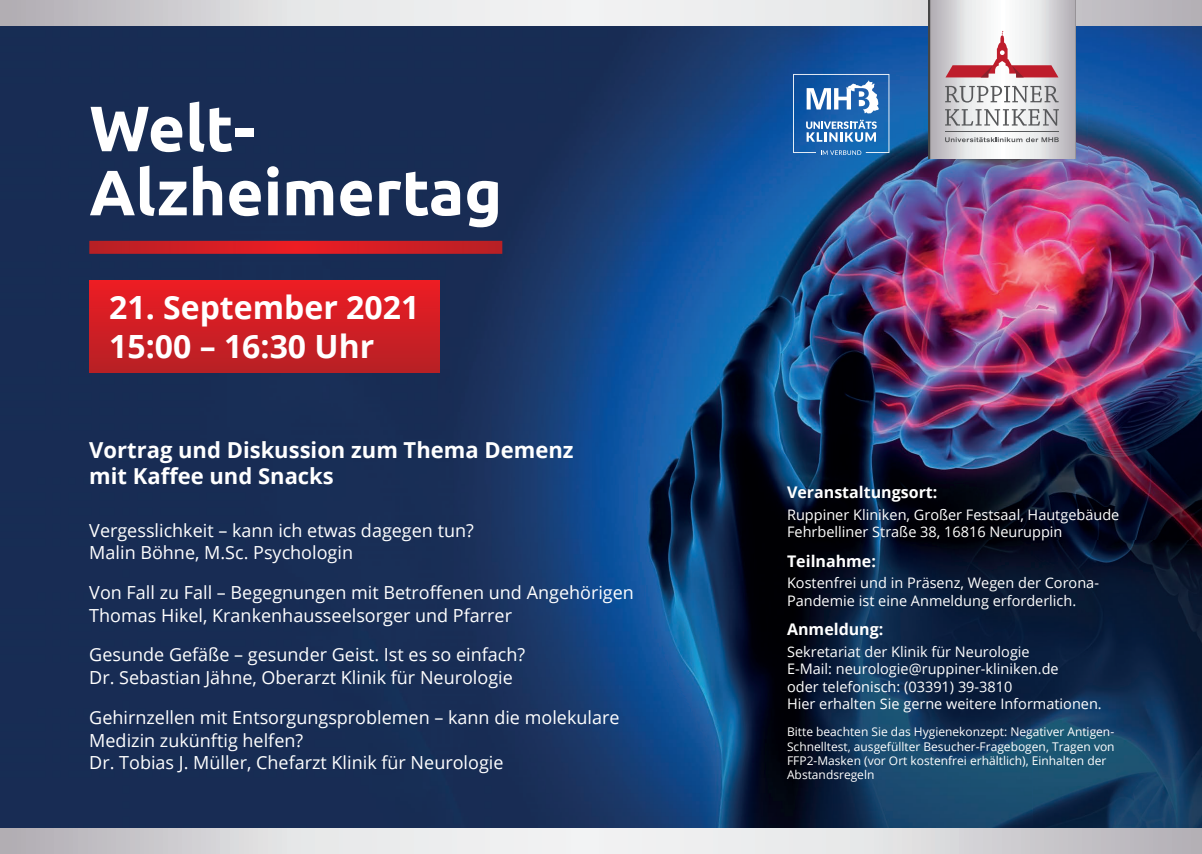
<style>
.page{position:relative;width:1202px;height:854px;background:#fff}
.page>*{position:absolute;margin:0;border:0;box-sizing:border-box;transform-origin:0 0}
.t1{font:700 64px/64px "Ubuntu";color:#fff}
.t2{font:700 32px/38.4px "Open Sans";color:#fff}
.t3{font:700 22px/26.4px "Open Sans";color:#fff}
.t4{font:18px/22.7px "Open Sans";color:#fff}
.t5{font:700 16px "Open Sans";color:#fff}
.t6{font:14.5px/17.4px "Open Sans";color:#fff}
.t7{font:12px/14.4px "Open Sans";color:#fff}
</style>
<div class="page">
<img style="left:0;top:26px;width:1202px;height:802px">
<img style="left:794px;top:540px;width:408px;height:288px">
<svg style="left:89px;top:241px;width:413px;height:13px;background:#ce1e24"></svg>
<div style="left:89px;top:281px;width:350px;height:91px;background:linear-gradient(to bottom,#ed1d24,#b72025)"></div>
<svg style="left:793px;top:74px;width:96px;height:81px;background:#4b84bf"></svg>
<svg style="left:0;top:828px;width:1202px;height:25px"></svg>
<svg style="left:0;top:0;width:1202px;height:26px"></svg>
<img style="left:916px;top:105px;width:171px;height:71px">
<svg style="left:929px;top:0;width:146px;height:158px"></svg>
<hr style="left:945px;top:131px;width:114px;height:1px;background:#57585a">
<svg style="left:945px;top:31px;width:113px;height:46px"></svg>
<svg style="left:945px;top:86px;width:114px;height:16px"></svg>
<svg style="left:945px;top:109px;width:114px;height:17px"></svg>
<svg style="left:945px;top:137px;width:114px;height:5px"></svg>
<h1 class="t1" style="left:89px;top:95px;width:414px">Welt-<br>Alzheimertag</h1>
<h2 class="t2" style="left:109px;top:288px;width:312px">21. September 2021<br>15:00 – 16:30 Uhr</h2>
<p class="t3" style="left:89px;top:436px;width:486px">Vortrag und Diskussion zum Thema Demenz mit Kaffee und Snacks</p>
<p class="t4" style="left:89px;top:518px;width:386px">Vergesslichkeit – kann ich etwas dagegen tun?<br>Malin Böhne, M.Sc. Psychologin</p>
<p class="t4" style="left:89px;top:580px;width:546px">Von Fall zu Fall – Begegnungen mit Betroffenen und Angehörigen<br>Thomas Hikel, Krankenhausseelsorger und Pfarrer</p>
<p class="t4" style="left:89px;top:642px;width:437px">Gesunde Gefäße – gesunder Geist. Ist es so einfach?<br>Dr. Sebastian Jähne, Oberarzt Klinik für Neurologie</p>
<p class="t4" style="left:89px;top:705px;width:532px">Gehirnzellen mit Entsorgungsproblemen – kann die molekulare<br>Medizin zukünftig helfen?<br>Dr. Tobias J. Müller, Chefarzt Klinik für Neurologie</p>
<p class="t5" style="left:787px;top:481px;width:152px">Veranstaltungsort:</p>
<p class="t6" style="left:787px;top:505px;width:334px">Ruppiner Kliniken, Großer Festsaal, Hautgebäude<br>Fehrbelliner Straße 38, 16816 Neuruppin</p>
<p class="t5" style="left:787px;top:549px;width:90px">Teilnahme:</p>
<p class="t6" style="left:787px;top:574px;width:313px">Kostenfrei und in Präsenz, Wegen der Corona-<br>Pandemie ist eine Anmeldung erforderlich.</p>
<p class="t5" style="left:787px;top:618px;width:98px">Anmeldung:</p>
<p class="t6" style="left:787px;top:642px;width:316px">Sekretariat der Klinik für Neurologie<br>E-Mail: neurologie@ruppiner-kliniken.de<br>oder telefonisch: (03391) 39-3810<br>Hier erhalten Sie gerne weitere Informationen.</p>
<p class="t7" style="left:787px;top:724px;width:329px">Bitte beachten Sie das Hygienekonzept: Negativer Antigen-Schnelltest, ausgefüllter Besucher-Fragebogen, Tragen von FFP2-Masken (vor Ort kostenfrei erhältlich), Einhalten der Abstandsregeln</p>
</div>
